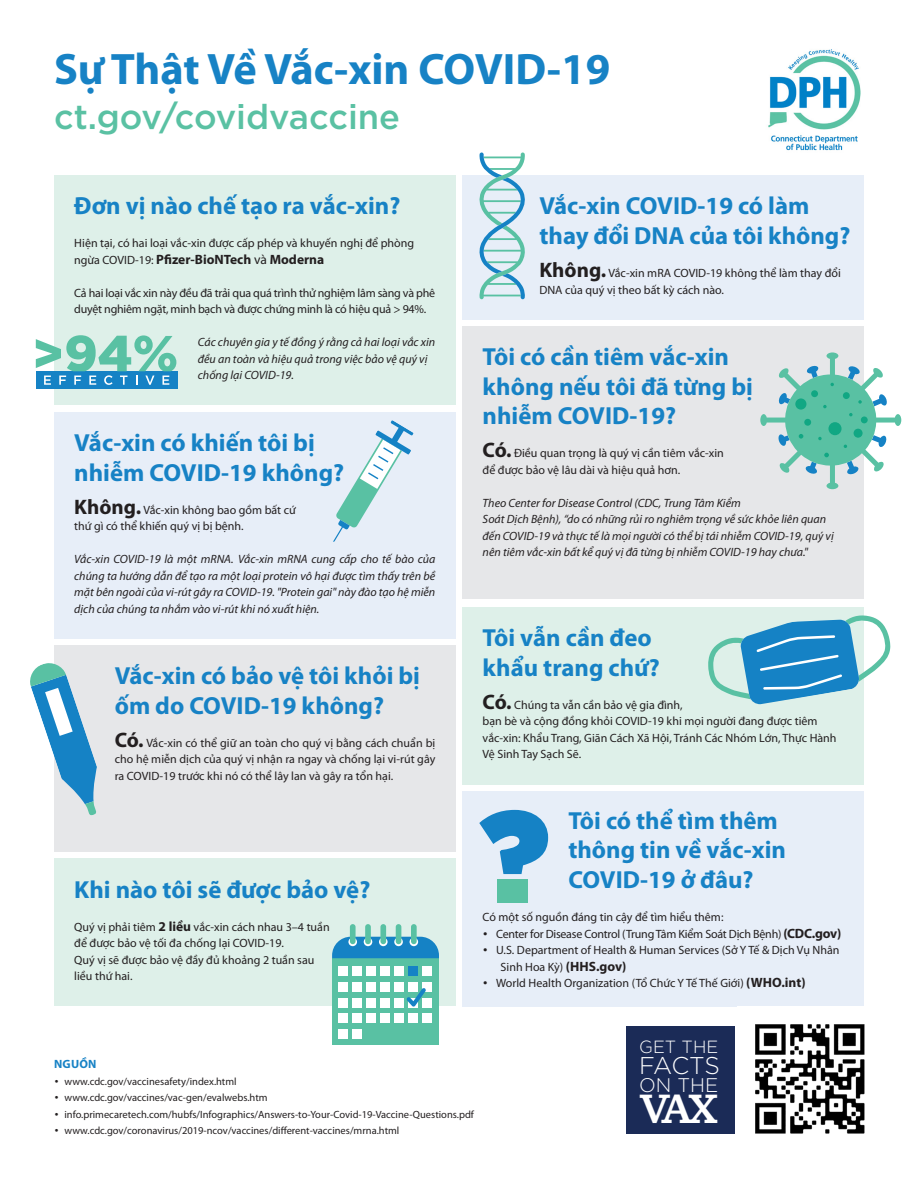
<style>
.page{position:relative;width:918px;height:1188px;background:#fff}
.page>*{position:absolute;margin:0;border:0;box-sizing:border-box;transform-origin:0 0}
.t1{font:700 44.25px "Myriad Pro";color:#1782c5}
.t2{font:500 42.6px "Jubilat";color:#fff}
.t3{font:500 34.5px "Gotham";color:#5ac1a3}
.Question{font:700 24.75px/29.7px "Myriad Pro";color:#1782c5}
.t4{font:300 24.15px "Gotham";letter-spacing:-.03em;color:#fff}
.t5{font:300 19.65px "Gotham";color:#fff}
.t6{font:300 17.7px "Gotham";color:#fff}
.Answer{font:700 13.5px "Myriad Pro";color:#231f20}
.Answer-2{font:12px/16.5px "Myriad Pro";color:#231f20}
.Answer-3{font:italic 12px/16.5px "Myriad Pro";color:#231f20}
.Answer-4{font:12px/16.5px "Myriad Pro";letter-spacing:-.02em;color:#231f20}
.Answer-5{font:700 12px "Myriad Pro";letter-spacing:.02em;color:#1782c5}
.Answer-6{font:10.5px "Myriad Pro";color:#231f20}
.s1{font-weight:400;font-size:12px}
.s2{font-weight:400}
.s3{font-weight:700;font-size:21px}
.s4{font-weight:700;font-size:13.5px}
.s5{font-family:"Gotham"}
</style>
<div class="page">
<img style="left:768px;top:49px;width:93px;height:102px">
<div style="left:627px;top:1026px;width:108px;height:108px;background:#1b2b57"></div>
<div style="left:54px;top:412px;width:402px;height:227px;background:#e7eef8"></div>
<svg style="left:333px;top:420px;width:80px;height:122px"></svg>
<div style="left:54px;top:645px;width:402px;height:207px;background:#e6e7e9"></div>
<svg style="left:30px;top:663px;width:67px;height:153px"></svg>
<div style="left:54px;top:859px;width:402px;height:147px;background:#def0e9"></div>
<div style="left:332px;top:958px;width:107px;height:87px;background:#59c1a3"></div>
<svg style="left:332px;top:937px;width:107px;height:21px;background:#258ac7"></svg>
<svg style="left:364px;top:938px;width:8px;height:8px"></svg>
<svg style="left:348px;top:938px;width:9px;height:8px"></svg>
<svg style="left:394px;top:938px;width:9px;height:8px"></svg>
<svg style="left:410px;top:938px;width:8px;height:8px"></svg>
<svg style="left:379px;top:938px;width:9px;height:8px"></svg>
<div style="left:408px;top:967px;width:10px;height:9px;background:#1582c5"></div>
<div style="left:365px;top:924px;width:6px;height:20px;background:#59c1a3;border-radius:3px"></div>
<div style="left:350px;top:924px;width:6px;height:20px;background:#59c1a3;border-radius:3px"></div>
<div style="left:396px;top:924px;width:5px;height:20px;background:#59c1a3;border-radius:3px"></div>
<div style="left:411px;top:924px;width:6px;height:20px;background:#59c1a3;border-radius:3px"></div>
<div style="left:380px;top:924px;width:6px;height:20px;background:#59c1a3;border-radius:3px"></div>
<div style="left:338px;top:967px;width:9px;height:9px;background:#fff"></div>
<div style="left:352px;top:967px;width:10px;height:9px;background:#fff"></div>
<div style="left:366px;top:967px;width:10px;height:9px;background:#fff"></div>
<div style="left:380px;top:967px;width:10px;height:9px;background:#fff"></div>
<div style="left:394px;top:967px;width:10px;height:9px;background:#fff"></div>
<div style="left:422px;top:967px;width:10px;height:9px;background:#fff"></div>
<div style="left:338px;top:982px;width:9px;height:10px;background:#fff"></div>
<div style="left:352px;top:982px;width:10px;height:10px;background:#fff"></div>
<div style="left:366px;top:982px;width:10px;height:10px;background:#fff"></div>
<div style="left:380px;top:982px;width:10px;height:10px;background:#fff"></div>
<div style="left:394px;top:982px;width:10px;height:10px;background:#fff"></div>
<div style="left:408px;top:982px;width:10px;height:10px;background:#fff"></div>
<div style="left:422px;top:982px;width:10px;height:10px;background:#fff"></div>
<div style="left:338px;top:998px;width:9px;height:9px;background:#fff"></div>
<div style="left:352px;top:998px;width:10px;height:9px;background:#fff"></div>
<div style="left:366px;top:998px;width:10px;height:9px;background:#fff"></div>
<div style="left:380px;top:998px;width:10px;height:9px;background:#fff"></div>
<div style="left:394px;top:998px;width:10px;height:9px;background:#fff"></div>
<div style="left:422px;top:998px;width:10px;height:9px;background:#fff"></div>
<div style="left:338px;top:1014px;width:9px;height:9px;background:#fff"></div>
<div style="left:352px;top:1014px;width:10px;height:9px;background:#fff"></div>
<div style="left:366px;top:1014px;width:10px;height:9px;background:#fff"></div>
<div style="left:380px;top:1014px;width:10px;height:9px;background:#fff"></div>
<div style="left:394px;top:1014px;width:10px;height:9px;background:#fff"></div>
<div style="left:408px;top:1014px;width:10px;height:9px;background:#fff"></div>
<div style="left:422px;top:1014px;width:10px;height:9px;background:#fff"></div>
<div style="left:338px;top:1029px;width:9px;height:10px;background:#fff"></div>
<div style="left:352px;top:1029px;width:10px;height:10px;background:#fff"></div>
<svg style="left:406px;top:988px;width:20px;height:19px"></svg>
<div style="left:462px;top:607px;width:402px;height:177px;background:#def0e9"></div>
<svg style="left:708px;top:615px;width:183px;height:89px"></svg>
<div style="left:462px;top:326px;width:402px;height:273px;background:#e6e7e9"></div>
<svg style="left:760px;top:352px;width:141px;height:137px"></svg>
<div style="left:462px;top:176px;width:402px;height:144px;background:#e7eef8"></div>
<svg style="left:478px;top:152px;width:48px;height:147px"></svg>
<div style="left:462px;top:791px;width:402px;height:215px;background:#e7eef8"></div>
<div style="left:54px;top:176px;width:402px;height:229px;background:#def0e9"></div>
<img style="left:755px;top:1024px;width:110px;height:110px">
<div style="left:36px;top:371px;width:142px;height:18px;background:#1582c5"></div>
<svg style="left:36px;top:335px;width:140px;height:50px"></svg>
<svg style="left:479px;top:810px;width:69px;height:64px"></svg>
<div style="left:497px;top:879px;width:30px;height:23px;background:#59c1a3"></div>
<p class="t1" style="left:54px;top:40px;width:558px">Sự Thật Về Vắc-xin COVID-19</p>
<p class="t3" style="left:54px;top:94px;width:348px">ct.gov/covidvaccine</p>
<p class="Question" style="left:74px;top:190px;width:328px">Đơn vị nào chế tạo ra vắc-xin?</p>
<p class="Answer-2" style="left:74px;top:235px;width:341px">Hiện tại, có hai loại vắc-xin được cấp phép và khuyến nghị để phòng</p>
<p class="Answer" style="left:74px;top:250px;width:252px"><span class="s1">ngừa COVID-19:</span> Pfizer-BioNTech <span class="s2">và</span> Moderna</p>
<p class="Answer-4" style="left:74px;top:284px;width:363px">Cả hai loại vắc xin này đều đã trải qua quá trình thử nghiệm lâm sàng và phê duyệt nghiêm ngặt, minh bạch và được chứng minh là có hiệu quả &gt; 94%.</p>
<p class="Answer-3" style="left:198px;top:334px;width:239px">Các chuyên gia y tế đồng ý rằng cả hai loại vắc xin đều an toàn và hiệu quả trong việc bảo vệ quý vị chống lại COVID-19.</p>
<p class="Question" style="left:74px;top:427px;width:271px">Vắc-xin có khiến tôi bị nhiễm COVID-19 không?</p>
<p class="Answer-2" style="left:74px;top:501px;width:223px"><span class="s3">Không.</span> Vắc-xin không bao gồm bất cứ thứ gì có thể khiến quý vị bị bệnh.</p>
<p class="Answer-3" style="left:74px;top:551px;width:363px;text-align:justify">Vắc-xin COVID-19 là một mRNA. Vắc-xin mRNA cung cấp cho tế bào của chúng ta hướng dẫn để tạo ra một loại protein vô hại được tìm thấy trên bề mặt bên ngoài của vi-rút gây ra COVID-19. "Protein gai" này đào tạo hệ miễn dịch của chúng ta nhắm vào vi-rút khi nó xuất hiện.</p>
<p class="Question" style="left:115px;top:660px;width:307px">Vắc-xin có bảo vệ tôi khỏi bị ốm do COVID-19 không?</p>
<p class="Answer-2" style="left:115px;top:734px;width:322px;text-align:justify"><span class="s3">Có.</span> Vắc-xin có thể giữ an toàn cho quý vị bằng cách chuẩn bị cho hệ miễn dịch của quý vị nhận ra ngay và chống lại vi-rút gây ra COVID-19 trước khi nó có thể lây lan và gây ra tổn hại.</p>
<p class="Question" style="left:74px;top:874px;width:298px">Khi nào tôi sẽ được bảo vệ?</p>
<p class="Answer-2" style="left:74px;top:918px;width:257px">Quý vị phải tiêm <span class="s4">2 liều</span> vắc-xin cách nhau 3–4 tuần để được bảo vệ tối đa chống lại COVID-19.<br>Quý vị sẽ được bảo vệ đầy đủ khoảng 2 tuần sau liều thứ hai.</p>
<p class="Question" style="left:539px;top:190px;width:313px">Vắc-xin COVID-19 có làm thay đổi DNA của tôi không?</p>
<p class="Answer-2" style="left:539px;top:265px;width:303px"><span class="s3">Không.</span> Vắc-xin mRA COVID-19 không thể làm thay đổi<br>DNA của quý vị theo bất kỳ cách nào.</p>
<p class="Question" style="left:483px;top:341px;width:272px">Tôi có cần tiêm vắc-xin không nếu tôi đã từng bị nhiễm COVID-19?</p>
<p class="Answer-2" style="left:483px;top:445px;width:243px"><span class="s3">Có.</span> Điều quan trọng là quý vị cần tiêm vắc-xin để được bảo vệ lâu dài và hiệu quả hơn.</p>
<p class="Answer-3" style="left:483px;top:494px;width:353px">Theo Center for Disease Control (CDC, Trung Tâm Kiểm<br>Soát Dịch Bệnh), “do có những rủi ro nghiêm trọng về sức khỏe liên quan đến COVID-19 và thực tế là mọi người có thể bị tái nhiễm COVID-19, quý vị nên tiêm vắc-xin bất kể quý vị đã từng bị nhiễm COVID-19 hay chưa."</p>
<p class="Question" style="left:483px;top:622px;width:179px">Tôi vẫn cần đeo khẩu trang chứ?</p>
<p class="Answer-2" style="left:483px;top:696px;width:356px"><span class="s3">Có.</span> Chúng ta vẫn cần bảo vệ gia đình,<br>bạn bè và cộng đồng khỏi COVID-19 khi mọi người đang được tiêm vắc-xin: Khẩu Trang, Giãn Cách Xã Hội, Tránh Các Nhóm Lớn, Thực Hành Vệ Sinh Tay Sạch Sẽ.</p>
<p class="Question" style="left:568px;top:805px;width:219px">Tôi có thể tìm thêm thông tin về vắc-xin<br>COVID-19 ở đâu?</p>
<p class="Answer-2" style="left:483px;top:909px;width:242px">Có một số nguồn đáng tin cậy để tìm hiểu thêm:</p>
<p class="Answer-4" style="left:483px;top:925px;width:360px"><span class="s5">•</span> Center for Disease Control (Trung Tâm Kiểm Soát Dịch Bệnh) <span class="s4">(CDC.gov)</span></p>
<p class="Answer-2" style="left:501px;top:942px;width:341px;text-indent:-18px"><span class="s5">•</span> U.S. Department of Health &amp; Human Services (Sở Y Tế &amp; Dịch Vụ Nhân<br>Sinh Hoa Kỳ) <span class="s4">(HHS.gov)</span></p>
<p class="Answer-2" style="left:483px;top:975px;width:324px"><span class="s5">•</span> World Health Organization (Tổ Chức Y Tế Thế Giới) <span class="s4">(WHO.int)</span></p>
<p class="Answer-5" style="left:54px;top:1056px;width:44px">NGUỒN</p>
<p class="Answer-6" style="left:54px;top:1075px;width:184px"><span class="s5">•</span> www.cdc.gov/vaccinesafety/index.html</p>
<p class="Answer-6" style="left:54px;top:1091px;width:215px"><span class="s5">•</span> www.cdc.gov/vaccines/vac-gen/evalwebs.htm</p>
<p class="Answer-6" style="left:54px;top:1108px;width:422px"><span class="s5">•</span> info.primecaretech.com/hubfs/Infographics/Answers-to-Your-Covid-19-Vaccine-Questions.pdf</p>
<p class="Answer-6" style="left:54px;top:1124px;width:347px"><span class="s5">•</span> www.cdc.gov/coronavirus/2019-ncov/vaccines/different-vaccines/mrna.html</p>
<p class="t6" style="left:639px;top:1035px;width:81px">GET THE</p>
<p class="t4" style="left:639px;top:1050px;width:82px">FACTS</p>
<p class="t5" style="left:639px;top:1073px;width:81px">ON THE</p>
<p class="t2" style="left:639px;top:1081px;width:80px">VAX</p>
</div>
